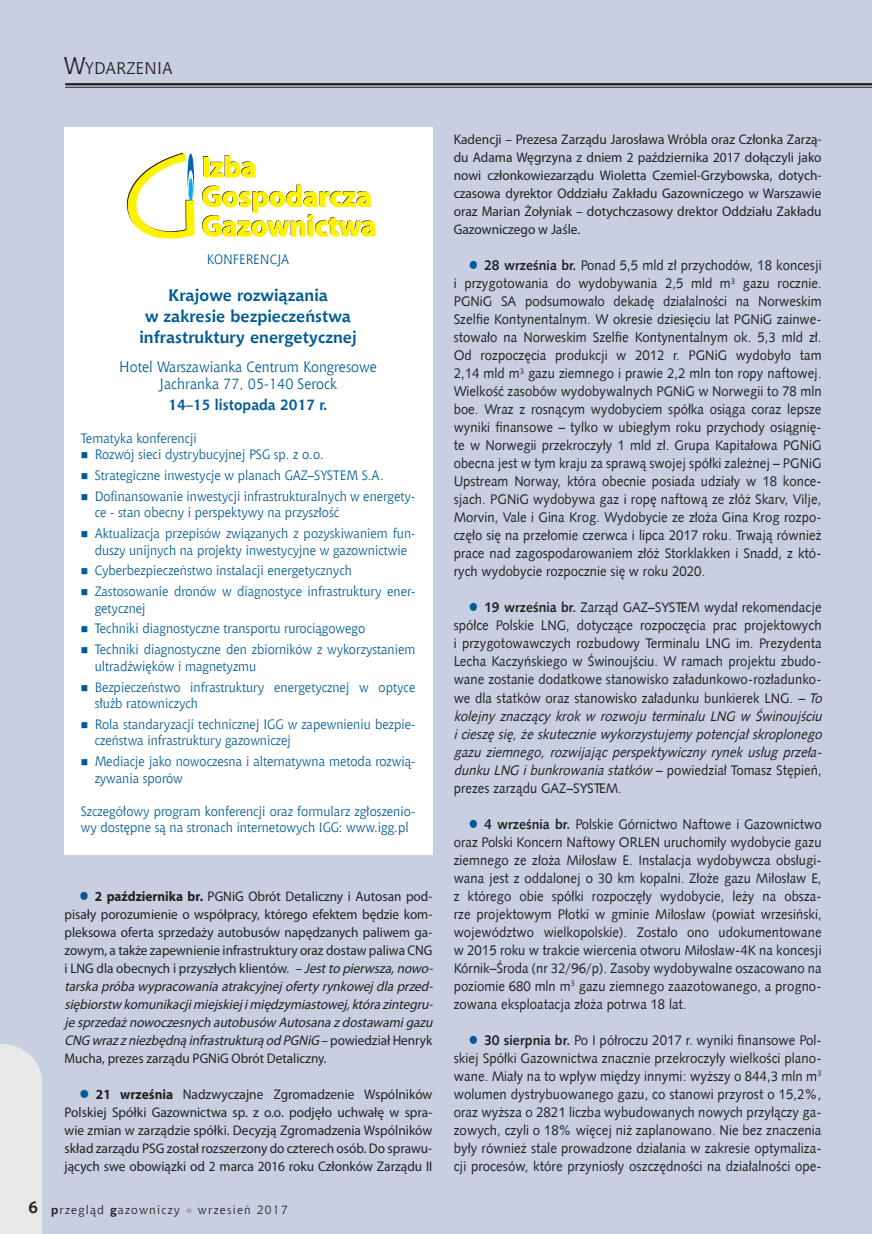
<style>
.page{position:relative;width:872px;height:1234px;background:#fff}
.page>*{position:absolute;margin:0;border:0;box-sizing:border-box;transform-origin:0 0}
.t1{font:16.8px "Chianti EU";color:#231f20}
.t2{font:700 16.5px/21px "Chianti EU";color:#005b94;text-align:center}
.t3{font:15px/16.5px "Chianti EU";color:#005b94;text-align:center;scale:.95 1}
.t4{font:700 15px "Chianti EU";color:#005b94;scale:.95 1}
.t5{font:13.95px/18px "Humanst 531 EU";color:#231f20;text-align:justify;scale:.95 1}
.t6{font:13.95px/18px "Myriad Pro";color:#231f20;text-align:justify;scale:.96 1}
.t7{font:13.95px/18px "Myriad Pro";color:#231f20;scale:.95 1}
.t8{font:13.95px/18px "Humanst 531 EU";color:#231f20;text-align:justify;scale:.96 1}
.t9{font:13.5px/16.5px "Chianti EU";color:#005b94;scale:.95 1}
.t10{font:12px "Chianti EU";letter-spacing:.1em;color:#231f20}
.s1{font-size:24px}
.s2{color:#005b94}
.s3{font-weight:700}
.s4{font-style:italic}
.s5{font-weight:700;font-size:16.5px}
.s6{color:#a7a9ac}
</style>
<div class="page">
<div style="left:0;top:0;width:872px;height:1233px;background:#c8cfe1"></div>
<hr style="left:65px;top:83px;width:807px;height:2px;background:#231f20">
<hr style="left:65px;top:87px;width:807px;height:1px;background:#231f20">
<div style="left:0;top:1044px;width:42px;height:189px;background:#e7e8e8"></div>
<div style="left:64px;top:128px;width:368px;height:727px;background:#fff"></div>
<svg style="left:203px;top:156px;width:4px;height:20px"></svg>
<svg style="left:202px;top:185px;width:174px;height:52px"></svg>
<div style="left:204px;top:157px;width:4px;height:20px;border:1px solid #fff200"></div>
<svg style="left:210px;top:155px;width:46px;height:23px"></svg>
<svg style="left:127px;top:153px;width:68px;height:86px"></svg>
<p class="t1" style="left:64px;top:57px;width:110px"><span class="s1">W</span>YDARZENIA</p>
<p class="t9" style="left:207px;top:250px;width:35px">KONFERE</p>
<p class="t9" style="left:260px;top:250px;width:32px">NCJA</p>
<p class="t2" style="left:139px;top:285px;width:220px">Krajowe rozwiązania<br>w zakresie bezpieczeństwa infrastruktury energetycznej</p>
<p class="t3" style="left:119px;top:359px;width:273px">H otel Warszawianka Centrum Kongresowe<br>Jachranka 77, 05-140 Serock</p>
<p class="t4" style="left:168px;top:395px;width:169px">14–15 listopada 2017 r.</p>
<p class="t9" style="left:81px;top:429px;width:124px">Tematyka konferencji</p>
<p class="t9" style="left:81px;top:446px;width:257px">■ Rozwój sieci dystrybucyjnej PSG sp. z o.o.</p>
<p class="t9" style="left:81px;top:467px;width:255px">■ Strategiczne inwestycje w planach GAZ–SYSTEM</p>
<p class="t9" style="left:362px;top:467px;width:25px">S.A.</p>
<p class="t9" style="left:95px;top:487px;width:339px;text-indent:-14px">■ Dofinansowanie inwestycji infrastrukturalnych w energety&shy;ce - stan obecny i perspektywy na przyszłość</p>
<p class="t9" style="left:81px;top:525px;width:354px;text-align:center">■ Aktualizacja przepisów związanych z pozyskiwaniem fun&shy;duszy unijnych na projekty inwestycyjne w gazownictwie</p>
<p class="t9" style="left:81px;top:562px;width:287px">■ Cyberbezpieczeństwo instalacji energetycznych</p>
<p class="t9" style="left:95px;top:583px;width:339px;text-indent:-14px">■ Zastosowanie dronów w diagnostyce infrastruktury ener&shy;getycznej</p>
<p class="t9" style="left:81px;top:620px;width:301px">■ Techniki diagnostyczne transportu rurociągowego</p>
<p class="t9" style="left:95px;top:641px;width:339px;text-indent:-14px">■ Techniki diagnostyczne den zbiorników z wykorzystaniem ultradźwięków i magnetyzmu</p>
<p class="t9" style="left:95px;top:678px;width:339px;text-indent:-14px">■ Bezpieczeństwo infrastruktury energetycznej w optyce służb ratowniczych</p>
<p class="t9" style="left:95px;top:715px;width:339px;text-indent:-14px">■ Rola standaryzacji technicznej IGG w zapewnieniu bezpie&shy;czeństwa infrastruktury gazowniczej</p>
<p class="t9" style="left:95px;top:752px;width:339px;text-indent:-14px">■ Mediacje jako nowoczesna i alternatywna metoda rozwią&shy;zywania sporów</p>
<p class="t9" style="left:81px;top:802px;width:354px">Szczegółowy program konferencji oraz formularz zgłoszenio&shy;wy dostępne są na stronach internetowych IGG: www.igg.pl</p>
<p class="t7" style="left:64px;top:886px;width:392px;text-indent:15px"><span class="s2">●</span> <span class="s3">2 października br.</span> PGNiG Obrót Detaliczny i Autosan pod&shy;pisały porozumienie o współpracy, którego efektem będzie kom&shy;pleksowa oferta sprzedaży autobusów napędzanych paliwem ga&shy;zowym, a także zapewnienie infrastruktury oraz dostaw paliwa CNG i LNG dla obecnych i przyszłych klientów. <span class="s4">– Jestto pierwsza,nowo&shy;tarskapróbawypracowaniaatrakcyj nej ofertyrynkowej dlaprzed&shy;siębiorstw komunikacjimiejskiej imiędzymiastowej,którazintegru&shy;je sprzedażnowoczesnych autobusów Autosanazdostawamigazu CNG wrazzniezbędnąinfrastrukturąod PGNiG</span> – p o w i e d z i a ł H e n r y k Mucha, prezes zarządu PGNiG Obrót Detaliczny.</p>
<p class="t6" style="left:64px;top:1084px;width:385px;text-indent:15px"><span class="s2">●</span> <span class="s3">21 września</span> Nadzwyczajne Zgromadzenie Wspólników Polskiej Spółki Gazownictwa sp. z o.o. podjęło uchwałę w spra&shy;wie zmian w zarządzie spółki. Decyzją Zgromadzenia Wspólników skład zarządu PSG został rozszerzony do czterech osób. Do sprawu&shy;jących swe obowiązki od 2 marca 2016 roku Członków Zarządu II</p>
<p class="t10" style="left:28px;top:1201px;width:261px"><span class="s5">6</span> <span class="s3">p</span>rzegląd <span class="s3">g</span>azowniczy <span class="s6">●</span> wrzesień 2017</p>
<p class="t6" style="left:454px;top:130px;width:385px">Kadencji – Prezesa Zarządu Jarosława Wróbla oraz Członka Zarzą&shy;du Adama Węgrzyna z dniem 2 października 2017 dołączyli jako nowi członkowiezarządu Wioletta Czemiel-Grzybowska, dotych&shy;czasowa dyrektor Oddziału Zakładu Gazowniczego w Warszawie oraz Marian Żołyniak – dotychczasowy drektor Oddziału Zakładu Gazowniczego w Jaśle.</p>
<p class="t5" style="left:454px;top:256px;width:389px;text-indent:15px"><span class="s2">●</span> <span class="s3">28 września br.</span> Ponad 5,5 mld zł przychodów, 18 koncesji i przygotowania do wydobywania 2,5 mld m<sup>3</sup> gazu rocznie.<br>PGNiG SA podsumowało dekadę działalności na Norweskim Szelfie Kontynentalnym. W okresie dziesięciu lat PGNiG zainwe&shy;stowało na Norweskim Szelfie Kontynentalnym ok. 5,3 mld zł.<br>Od rozpoczęcia produkcji w 2012 r. PGNiG wydobyło tam 2,14 mld m<sup>3</sup> gazu ziemnego i prawie 2,2 mln ton ropy naftowej.<br>Wielkość zasobów wydobywalnych PGNiG w Norwegii to 78 mln boe. Wraz z rosnącym wydobyciem spółka osiąga coraz lepsze wyniki finansowe – tylko w ubiegłym roku przychody osiągnię&shy;te w Norwegii przekroczyły 1 mld zł. Grupa Kapitałowa PGNiG obecna jest w tym kraju za sprawą swojej spółki zależnej – PGNiG Upstream Norway, która obecnie posiada udziały w 18 konce&shy;sjach. PGNiG wydobywa gaz i ropę naftową ze złóż Skarv, Vilje, Morvin, Vale i Gina Krog. Wydobycie ze złoża Gina Krog rozpo&shy;częło się na przełomie czerwca i lipca 2017 roku. Trwają również prace nad zagospodarowaniem złóż Storklakken i Snadd, z któ&shy;rych wydobycie rozpocznie się w roku 2020.</p>
<p class="t5" style="left:454px;top:598px;width:393px;text-align:left;text-indent:15px"><span class="s2">●</span> <span class="s3">19 września br.</span> Zarząd GAZ–SYSTEM wydał rekomendacje spółce Polskie LNG, dotyczące rozpoczęcia prac projektowych i przygotowawczych rozbudowy Terminalu LNG im. Prezydenta Lecha Kaczyńskiego w Świnoujściu. W ramach projektu zbudo&shy;wane zostanie dodatkowe stanowisko załadunkowo-rozładunko&shy;we dla statków oraz stanowisko załadunku bunkierek LNG. <span class="s4">– To kolejny znaczący krok w rozwoju terminalu LNG w Świnoujściu icieszęsię,żeskuteczniewykorzystujemypotencjałskroplonego gazu ziemnego, rozwijając perspektywiczny rynek usług przeła&shy;dunku LNG ibunkrowaniastatków</span> – p o w i e d z i ał To m asz S tę p i e ń , prezes zarządu GAZ–SYSTEM.</p>
<p class="t5" style="left:454px;top:814px;width:389px;text-indent:15px"><span class="s2">●</span> <span class="s3">4 września br.</span> Polskie Górnictwo Naftowe i Gazownictwo oraz Polski Koncern Naftowy ORLEN uruchomiły wydobycie gazu ziemnego ze złoża Miłosław E. Instalacja wydobywcza obsługi&shy;wana jest z oddalonej o 30 km kopalni. Złoże gazu Miłosław E, z którego obie spółki rozpoczęły wydobycie, leży na obsza&shy;rze projektowym Płotki w gminie Miłosław (powiat wrzesiński, województwo wielkopolskie). Zostało ono udokumentowane w 2015 roku w trakcie wiercenia otworu Miłosław-4K na koncesji Kórnik–Środa (nr 32/96/p). Zasoby wydobywalne oszacowano na poziomie 680 mln m<sup>3</sup> gazu ziemnego zaazotowanego, a progno&shy;zowana eksploatacja złoża potrwa 18 lat.</p>
<p class="t8" style="left:454px;top:1030px;width:385px;text-indent:15px"><span class="s2">●</span> <span class="s3">30 sierpnia br.</span> Po I półroczu 2017 r. wyniki finansowe Pol&shy;skiej Spółki Gazownictwa znacznie przekroczyły wielkości plano&shy;wane. Miały na to wpływ między innymi: wyższy o 844,3 mln m<sup>3 </sup>wolumen dystrybuowanego gazu, co stanowi przyrost o 15,2%, oraz wyższa o 2821 liczba wybudowanych nowych przyłączy ga&shy;zowych, czyli o 18% więcej niż zaplanowano. Nie bez znaczenia były również stale prowadzone działania w zakresie optymaliza&shy;cji procesów, które przyniosły oszczędności na działalności ope-</p>
</div>
